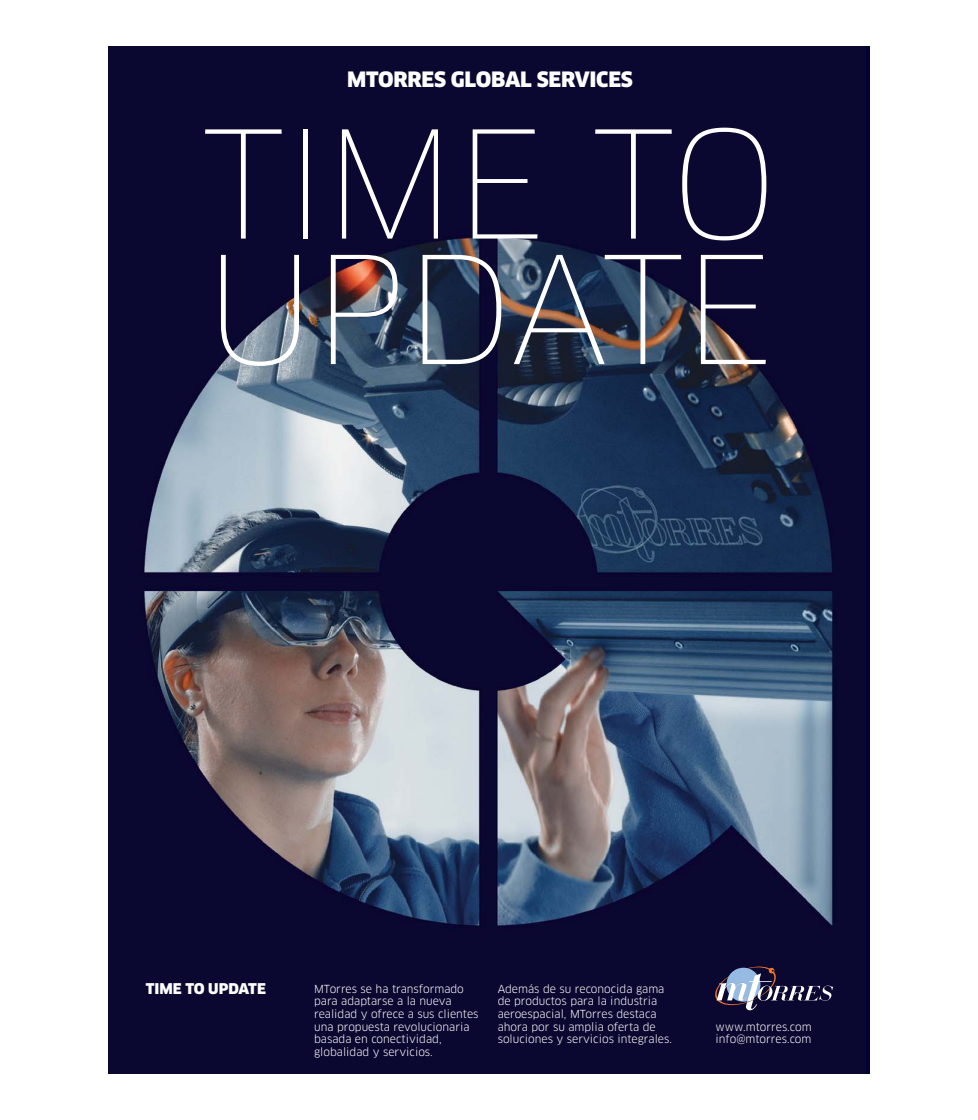
<style>
.page{position:relative;width:978px;height:1120px;background:#fff}
.page>*{position:absolute;margin:0;border:0;box-sizing:border-box;transform-origin:0 0}
.t1{font:100 145.5px/125.5px "Clan Pro";letter-spacing:-.01em;color:#fff}
.t2{font:900 20.75px "Clan Pro";letter-spacing:-.01em;color:#fff}
.t3{font:900 14.5px "Clan Pro";color:#fff}
.t4{font:10.88px/12.6px "Clan Pro";color:#fff}
</style>
<div class="page">
<img style="left:108px;top:46px;width:758px;height:1027px">
<svg style="left:715px;top:966px;width:118px;height:44px;background:#474766"></svg>
<h2 class="t2" style="left:347px;top:67px;width:287px">MTORRES GLOBAL SERVICES</h2>
<h1 class="t1" style="left:202px;top:121px;width:577px">TIME TO<br>UPDATE</h1>
<h3 class="t3" style="left:146px;top:980px;width:122px">TIME TO UPDATE</h3>
<p class="t4" style="left:314px;top:982px;width:166px">MTorres se ha transformado para adaptarse a la nueva realidad y ofrece a sus clientes una propuesta revolucionaria basada en conectividad, globalidad y servicios.</p>
<p class="t4" style="left:498px;top:982px;width:176px">Además de su reconocida gama de productos para la industria aeroespacial, MTorres destaca ahora por su amplia oferta de soluciones y servicios integrales.</p>
<p class="t4" style="left:716px;top:1020px;width:98px">www.mtorres.com info@mtorres.com</p>
</div>
